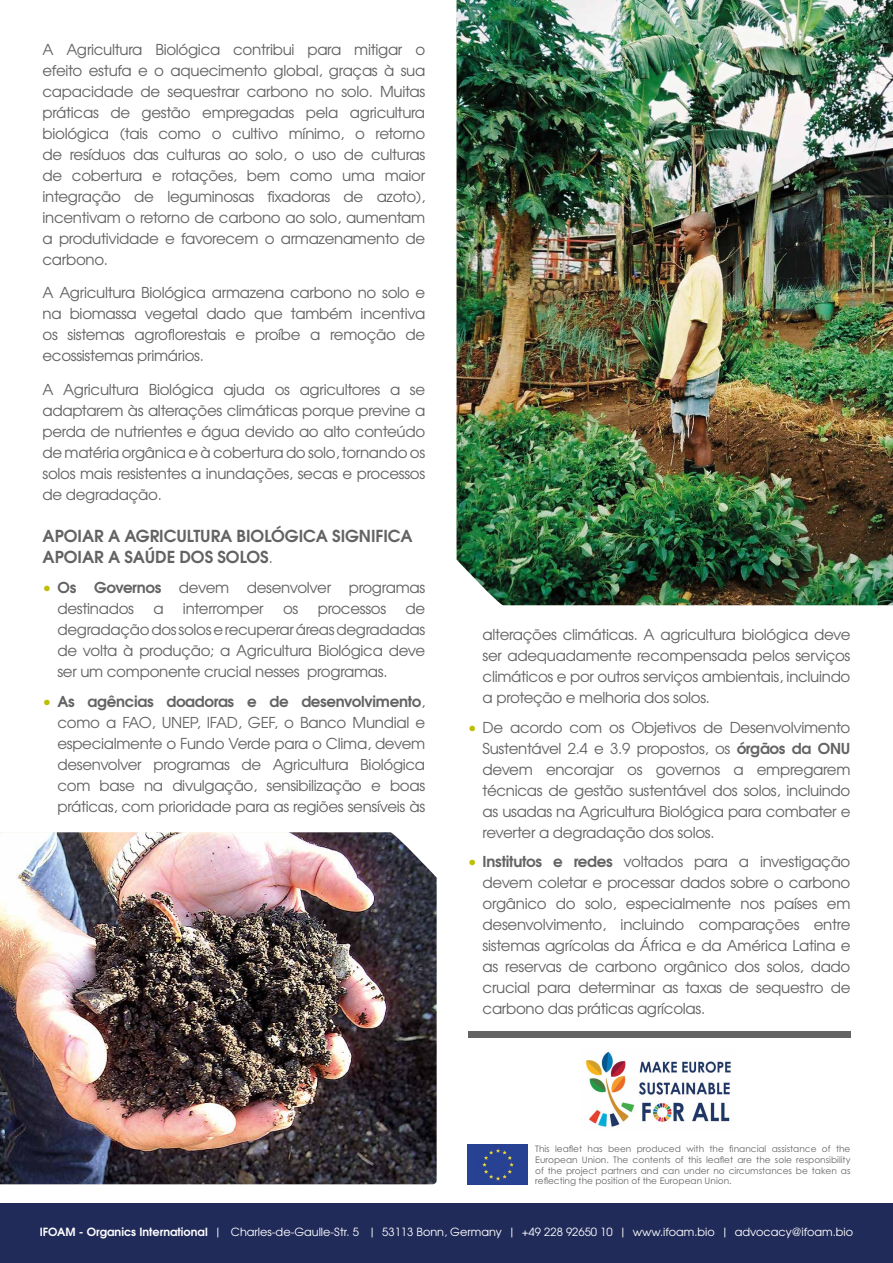
<style>
.page{position:relative;width:893px;height:1263px;background:#fff}
.page>*{position:absolute;margin:0;border:0;box-sizing:border-box;transform-origin:0 0}
.t1{font:700 16.5px/21px "Te X Gyre Adventor";letter-spacing:-.005em;color:#646363}
.t2{font:15px/21px "Te X Gyre Adventor";letter-spacing:-.02em;color:#646363;text-align:justify}
.t3{font:11.25px "Te X Gyre Adventor";color:#fff}
.t4{font:9px/10.8px "Century Gothic Std";color:#646363;text-align:justify}
.s1{font-weight:400;font-size:15px}
.s2{color:#bebd00}
.s3{font-weight:700}
</style>
<div class="page">
<img style="left:457px;top:0;width:436px;height:605px">
<img style="left:0;top:832px;width:437px;height:352px">
<div style="left:0;top:1203px;width:893px;height:60px;background:#212b59"></div>
<div style="left:468px;top:1031px;width:382px;height:7px;background:#646363"></div>
<img style="left:468px;top:1144px;width:59px;height:40px">
<img style="left:585px;top:1051px;width:147px;height:76px">
<p class="t2" style="left:43px;top:38px;width:384px">A Agricultura Biológica contribui para mitigar o efeito estufa e o aquecimento global, graças à sua capacidade de sequestrar carbono no solo. Muitas práticas de gestão empregadas pela agricultura biológica (tais como o cultivo mínimo, o retorno de resíduos das culturas ao solo, o uso de culturas de cobertura e rotações, bem como uma maior integração de leguminosas fixadoras de azoto), incentivam o retorno de carbono ao solo, aumentam a produtividade e favorecem o armazenamento de carbono.</p>
<p class="t2" style="left:43px;top:281px;width:384px">A Agricultura Biológica armazena carbono no solo e na biomassa vegetal dado que também incentiva os sistemas agroflorestais e proíbe a remoção de ecossistemas primários.</p>
<p class="t2" style="left:43px;top:378px;width:384px">A Agricultura Biológica ajuda os agricultores a se adaptarem às alterações climáticas porque previne a perda de nutrientes e água devido ao alto conteúdo de matéria orgânica e à cobertura do solo, tornando os solos mais resistentes a inundações, secas e processos de degradação.</p>
<p class="t1" style="left:43px;top:524px;width:372px">APOIAR A AGRICULTURA BIOLÓGICA SIGNIFICA<br>APOIAR A SAÚDE DOS SOLOS<span class="s1">.</span></p>
<p class="t2" style="left:57px;top:576px;width:369px;text-indent:-15px"><span class="s2">•</span> <span class="s3">Os Governos</span> devem desenvolver programas destinados</p>
<p class="t2" style="left:57px;top:597px;width:369px;text-indent:348px">de degradação dos solos e recuperar áreas degradadas de volta à produção; a Agricultura Biológica deve ser um componente crucial nesses programas.</p>
<p class="t2" style="left:57px;top:690px;width:369px;text-indent:-15px"><span class="s2">•</span> <span class="s3">As agências doadoras e de desenvolvimento</span>, como a FAO, UNEP, IFAD, GEF, o Banco Mundial e especialmente o Fundo Verde para o Clima, devem desenvolver programas de Agricultura Biológica com base na divulgação, sensibilização e boas práticas, com prioridade para as regiões sensíveis às</p>
<p class="t2" style="left:153px;top:597px;width:12px">a</p>
<p class="t2" style="left:183px;top:597px;width:82px">interromper</p>
<p class="t2" style="left:283px;top:597px;width:17px">os</p>
<p class="t2" style="left:318px;top:597px;width:70px">processos</p>
<p class="t2" style="left:483px;top:623px;width:369px">alterações climáticas. A agricultura biológica deve ser adequadamente recompensada pelos serviços climáticos e por outros serviços ambientais, incluindo a proteção e melhoria dos solos.</p>
<p class="t2" style="left:483px;top:716px;width:369px;text-indent:-15px"><span class="s2">•</span> De acordo com os Objetivos de Desenvolvimento Sustentável 2.4 e 3.9 propostos, os <span class="s3">órgãos da ONU </span>devem encorajar os governos a empregarem técnicas de gestão sustentável dos solos, incluindo as usadas na Agricultura Biológica para combater e reverter a degradação dos solos.</p>
<p class="t2" style="left:483px;top:850px;width:369px;text-indent:-15px"><span class="s2">•</span> <span class="s3">Institutos e redes</span> voltados para a investigação devem coletar e processar dados sobre o carbono orgânico do solo, especialmente nos países em desenvolvimento, incluindo comparações entre sistemas agrícolas da África e da América Latina e as reservas de carbono orgânico dos solos, dado crucial para determinar as taxas de sequestro de carbono das práticas agrícolas.</p>
<p class="t4" style="left:535px;top:1143px;width:317px">This leaflet has been produced with the financial assistance of the European Union. The contents of this leaflet are the sole responsibility of the project partners and can under no circumstances be taken as reflecting the position of the European Union.</p>
<p class="t3" style="left:40px;top:1223px;width:815px"><span class="s3">IFOAM - Organics International</span> | Charles-de-Gaulle-Str. 5 | 53113 Bonn, Germany | +49 228 92650 10 | www.ifoam.bio | advocacy@ifoam.bio</p>
</div>
